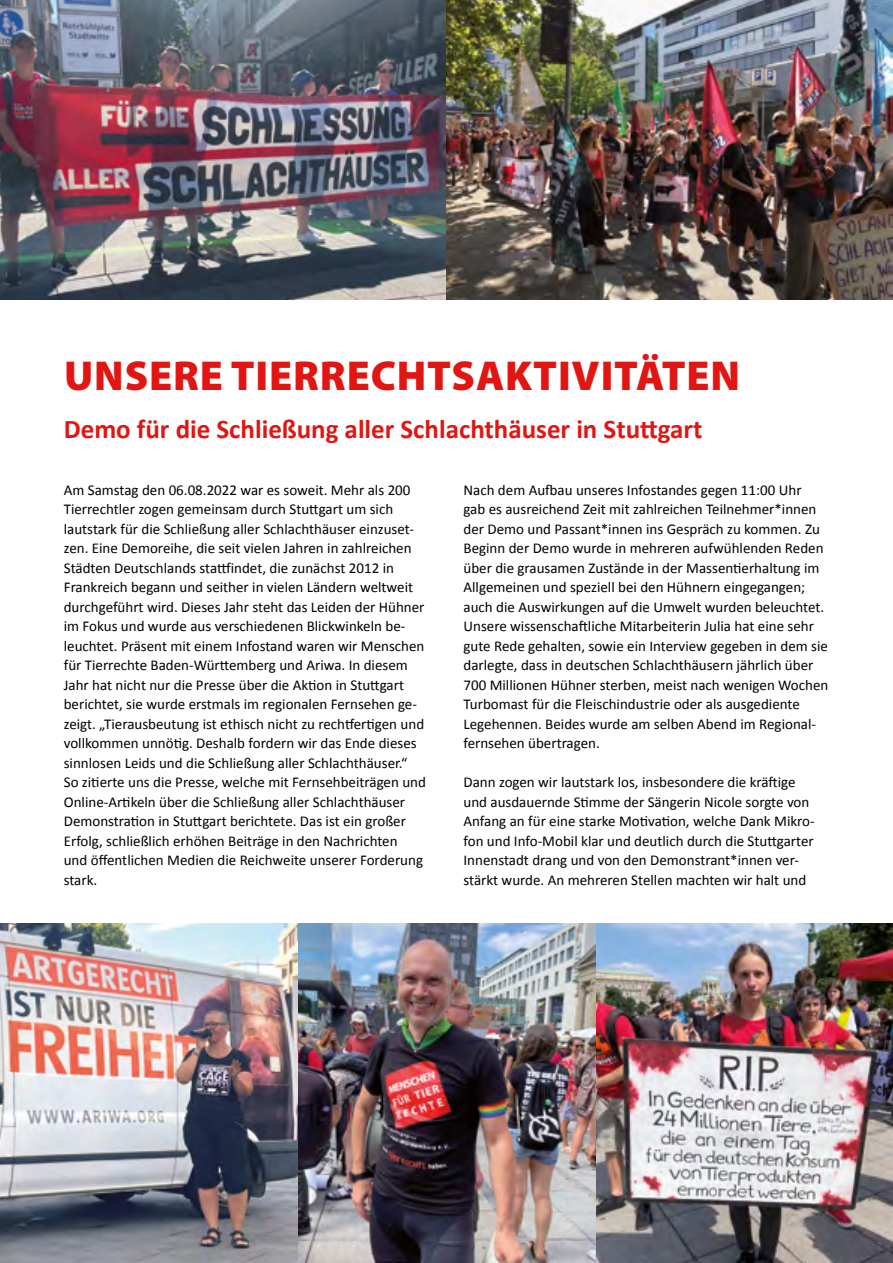
<style>
.page{position:relative;width:893px;height:1263px;background:#fff}
.page>*{position:absolute;margin:0;border:0;box-sizing:border-box;transform-origin:0 0}
.t1{font:900 42px "Myriad Pro";letter-spacing:.02em;color:#e11613}
.t2{font:700 27px "Calibri";color:#e11613}
.t3{font:15px/19.5px "Calibri";color:#000}
</style>
<div class="page">
<img style="left:0;top:0;width:893px;height:300px">
<img style="left:0;top:924px;width:893px;height:339px">
<h1 class="t1" style="left:64px;top:348px;width:677px">UNSERE TIERRECHTSAKTIVITÄTEN</h1>
<h2 class="t2" style="left:64px;top:410px;width:640px">Demo für die Schließung aller Schlachthäuser in Stuttgart</h2>
<p class="t3" style="left:64px;top:479px;width:364px">Am Samstag den 06.08.2022 war es soweit. Mehr als 200<br>Tierrechtler zogen gemeinsam durch Stuttgart um sich lautstark für die Schließung aller Schlachthäuser einzuset&shy;zen. Eine Demoreihe, die seit vielen Jahren in zahlreichen Städten Deutschlands stattfindet, die zunächst 2012 in Frankreich begann und seither in vielen Ländern weltweit durchgeführt wird. Dieses Jahr steht das Leiden der Hühner im Fokus und wurde aus verschiedenen Blickwinkeln be&shy;leuchtet. Präsent mit einem Infostand waren wir Menschen für Tierrechte Baden-Württemberg und Ariwa. In diesem Jahr hat nicht nur die Presse über die Aktion in Stuttgart berichtet, sie wurde erstmals im regionalen Fernsehen ge&shy;zeigt. „Tierausbeutung ist ethisch nicht zu rechtfertigen und vollkommen unnötig. Deshalb fordern wir das Ende dieses sinnlosen Leids und die Schließung aller Schlachthäuser.“ So zitierte uns die Presse, welche mit Fernsehbeiträgen und Online-Artikeln über die Schließung aller Schlachthäuser Demonstration in Stuttgart berichtete. Das ist ein großer Erfolg, schließlich erhöhen Beiträge in den Nachrichten<br>und öffentlichen Medien die Reichweite unserer Forderung stark.</p>
<p class="t3" style="left:463px;top:479px;width:366px">Nach dem Aufbau unseres Infostandes gegen 11:00 Uhr<br>gab es ausreichend Zeit mit zahlreichen Teilnehmer*innen der Demo und Passant*innen ins Gespräch zu kommen. Zu Beginn der Demo wurde in mehreren aufwühlenden Reden über die grausamen Zustände in der Massentierhaltung im Allgemeinen und speziell bei den Hühnern eingegangen; auch die Auswirkungen auf die Umwelt wurden beleuchtet.<br>Unsere wissenschaftliche Mitarbeiterin Julia hat eine sehr gute Rede gehalten, sowie ein Interview gegeben in dem sie darlegte, dass in deutschen Schlachthäusern jährlich über 700 Millionen Hühner sterben, meist nach wenigen Wochen Turbomast für die Fleischindustrie oder als ausgediente Legehennen. Beides wurde am selben Abend im Regional&shy;fernsehen übertragen.</p>
<p class="t3" style="left:463px;top:772px;width:353px">Dann zogen wir lautstark los, insbesondere die kräftige und ausdauernde Stimme der Sängerin Nicole sorgte von Anfang an für eine starke Motivation, welche Dank Mikro&shy;fon und Info-Mobil klar und deutlich durch die Stuttgarter Innenstadt drang und von den Demonstrant*innen ver&shy;stärkt wurde. An mehreren Stellen machten wir halt und</p>
</div>
